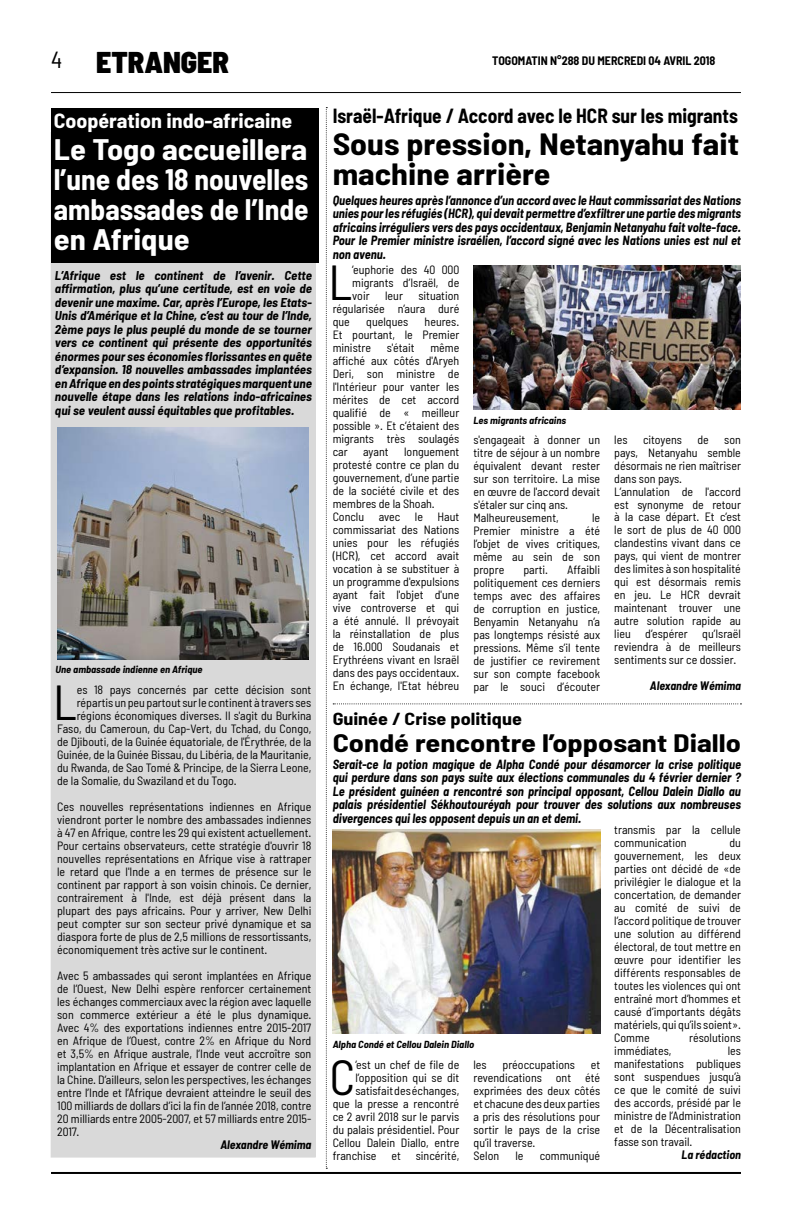
<style>
.page{position:relative;width:792px;height:1224px;background:#fff}
.page>*{position:absolute;margin:0;border:0;box-sizing:border-box;transform-origin:0 0}
.t1{font:semi-condensed 49.1px "Barlow";color:#000}
.t2{font:700 semi-condensed 30px/30px "Barlow";color:#000;scale:1.13 1}
.t3{font:900 semi-condensed 30px "Barlow";color:#000}
.t4{font:700 semi-condensed 29px/30px "Barlow";color:#fff;text-align:justify;scale:1.12 1}
.t5{font:700 semi-condensed 24.6px "Barlow";color:#000;scale:1.23 1}
.t6{font:700 semi-condensed 20px "Barlow";color:#000}
.t7{font:700 semi-condensed 20px "Barlow";color:#fff;scale:1.1 1}
.t8{font:700 semi-condensed 17px "Barlow";color:#000;scale:1.18 1}
.t9{font:italic 700 semi-condensed 13px/13.5px "Barlow";color:#000;text-align:justify;scale:.96 1}
.t10{font:italic 700 semi-condensed 12.5px/13.5px "Barlow";color:#000;text-align:justify;scale:1.04 1}
.t11{font:semi-condensed 12px/13px "Barlow";color:#000;text-align:justify}
.t12{font:italic 700 semi-condensed 12px "Barlow";color:#000}
.t13{font:700 semi-condensed 12px "Barlow";color:#000}
.t14{font:italic 700 semi-condensed 10px "Barlow";color:#000;scale:1.05 1}
</style>
<div class="page">
<hr style="left:51px;top:1172px;width:690px;height:2px;background:#000">
<hr style="left:51px;top:92px;width:690px;height:1px;background:#000">
<svg style="left:326px;top:107px;width:1px;height:1062px"></svg>
<svg style="left:333px;top:703px;width:408px;height:1px"></svg>
<div style="left:51px;top:132px;width:264px;height:1025px;background:#d9d9d9"></div>
<div style="left:51px;top:108px;width:268px;height:154px;background:#000"></div>
<img style="left:57px;top:427px;width:251px;height:232px">
<img style="left:473px;top:266px;width:268px;height:143px">
<img style="left:333px;top:830px;width:268px;height:203px">
<h2 class="t3" style="left:51px;top:43px;width:179px"><sup>4</sup> ETRANGER</h2>
<p class="t13" style="left:492px;top:53px;width:225px">TOGOMATIN N°288 DU MERCREDI 04 AVRIL 2018</p>
<h3 class="t7" style="left:54px;top:108px;width:218px">Coopération indo-africaine</h3>
<h3 class="t4" style="left:54px;top:134px;width:229px">Le Togo accueillera l’une des 18 nouvelles ambassades de l’Inde en Afrique</h3>
<p class="t10" style="left:55px;top:268px;width:249px">L’Afrique est le continent de l’avenir. Cette affirmation, plus qu’une certitude, est en voie de devenir une maxime. Car, après l’Europe, les Etats-Unis d’Amérique et la Chine, c’est au tour de l’Inde, 2ème pays le plus peuplé du monde de se tourner vers ce continent qui présente des opportunités énormes pour ses économies florissantes en quête d’expansion. 18 nouvelles ambassades implantées en Afrique en des points stratégiques marquent une nouvelle étape dans les relations indo-africaines qui se veulent aussi équitables que profitables.</p>
<p class="t14" style="left:56px;top:663px;width:142px">Une ambassade indienne en Afrique</p>
<h1 class="t1" style="left:53px;top:671px;width:25px">L</h1>
<p class="t11" style="left:77px;top:683px;width:236px">es 18 pays concernés par cette décision sont</p>
<p class="t11" style="left:77px;top:696px;width:236px">répartis un peu partout sur le continent à travers ses</p>
<p class="t11" style="left:77px;top:709px;width:236px">régions économiques diverses. Il s'agit du Burkina</p>
<p class="t11" style="left:57px;top:722px;width:256px">Faso, du Cameroun, du Cap-Vert, du Tchad, du Congo,</p>
<p class="t11" style="left:57px;top:734px;width:256px">de Djibouti, de la Guinée équatoriale, de l'Érythrée, de la</p>
<p class="t11" style="left:57px;top:747px;width:256px">Guinée, de la Guinée Bissau, du Libéria, de la Mauritanie,</p>
<p class="t11" style="left:57px;top:760px;width:256px">du Rwanda, de Sao Tomé &amp; Principe, de la Sierra Leone,</p>
<p class="t11" style="left:57px;top:773px;width:181px">de la Somalie, du Swaziland et du Togo.</p>
<p class="t11" style="left:57px;top:799px;width:256px">Ces nouvelles représentations indiennes en Afrique viendront porter le nombre des ambassades indiennes à 47 en Afrique, contre les 29 qui existent actuellement.<br>Pour certains observateurs, cette stratégie d'ouvrir 18 nouvelles représentations en Afrique vise à rattraper le retard que l'Inde a en termes de présence sur le continent par rapport à son voisin chinois. Ce dernier, contrairement à l'Inde, est déjà présent dans la plupart des pays africains. Pour y arriver, New Delhi peut compter sur son secteur privé dynamique et sa diaspora forte de plus de 2,5 millions de ressortissants, économiquement très active sur le continent.</p>
<p class="t11" style="left:57px;top:968px;width:256px">Avec 5 ambassades qui seront implantées en Afrique de l’Ouest, New Delhi espère renforcer certainement les échanges commerciaux avec la région avec laquelle son commerce extérieur a été le plus dynamique.<br>Avec 4% des exportations indiennes entre 2015-2017 en Afrique de l’Ouest, contre 2% en Afrique du Nord et 3,5% en Afrique australe, l’Inde veut accroître son implantation en Afrique et essayer de contrer celle de la Chine. D’ailleurs, selon les perspectives, les échanges entre l’Inde et l’Afrique devraient atteindre le seuil des 100 milliards de dollars d’ici la fin de l’année 2018, contre 20 milliards entre 2005-2007, et 57 milliards entre 2015- 2017.</p>
<p class="t12" style="left:220px;top:1137px;width:93px">Alexandre Wémima</p>
<h3 class="t6" style="left:333px;top:103px;width:407px">Israël-Afrique / Accord avec le HCR sur les migrants</h3>
<h2 class="t2" style="left:333px;top:128px;width:361px">Sous pression, Netanyahu fait machine arrière</h2>
<p class="t9" style="left:333px;top:193px;width:427px">Quelques heures après l’annonce d’un accord avec le Haut commissariat des Nations unies pour les réfugiés (HCR), qui devait permettre d’exfiltrer une partie des migrants africains irréguliers vers des pays occidentaux, Benjamin Netanyahu fait volte-face.<br>Pour le Premier ministre israélien, l’accord signé avec les Nations unies est nul et non avenu.</p>
<h1 class="t1" style="left:329px;top:252px;width:25px">L</h1>
<p class="t11" style="left:352px;top:263px;width:109px">’euphorie des 40 000 migrants d’Israël, de voir</p>
<p class="t11" style="left:333px;top:289px;width:128px;text-indent:86px">situation régularisée n’aura duré que</p>
<p class="t11" style="left:385px;top:289px;width:19px">leur</p>
<p class="t11" style="left:333px;top:315px;width:128px;text-indent:92px">heures.<br>Et pourtant, le Premier ministre</p>
<p class="t11" style="left:366px;top:315px;width:44px">quelques</p>
<p class="t11" style="left:387px;top:341px;width:29px">s'était</p>
<p class="t11" style="left:333px;top:341px;width:128px;text-indent:98px">même affiché aux côtés d'Aryeh Deri, son ministre de l'Intérieur pour vanter les mérites de cet accord qualifié de « meilleur possible ». Et c’étaient des migrants très soulagés car</p>
<p class="t14" style="left:473px;top:414px;width:90px">Les migrants africains</p>
<p class="t11" style="left:473px;top:432px;width:128px;text-align:left">s'engageait à donner un titre de séjour à un nombre équivalent devant rester sur son territoire. La mise en œuvre de l'accord devait s'étaler sur cinq ans.<br>Malheureusement,</p>
<p class="t11" style="left:614px;top:432px;width:15px">les</p>
<p class="t11" style="left:643px;top:432px;width:40px">citoyens</p>
<p class="t11" style="left:697px;top:432px;width:13px">de</p>
<p class="t11" style="left:614px;top:432px;width:128px;text-align:left;text-indent:110px">son pays, Netanyahu semble désormais ne rien maîtriser dans son pays.<br>L’annulation de l'accord est synonyme de retour à la case départ. Et c’est le sort de plus de 40 000 clandestins vivant dans ce pays, qui vient de montrer des limites à son hospitalité qui est désormais remis en jeu. Le HCR devrait maintenant trouver une autre solution rapide au lieu d’espérer qu’Israël reviendra à de meilleurs sentiments sur ce dossier.</p>
<p class="t12" style="left:650px;top:679px;width:93px">Alexandre Wémima</p>
<p class="t11" style="left:333px;top:445px;width:128px;text-align:left;text-indent:71px">longuement protesté contre ce plan du gouvernement, d’une partie de la société civile et des membres de la Shoah.<br>Conclu avec le Haut commissariat des Nations unies pour les réfugiés (HCR), cet accord avait vocation à se substituer à un programme d'expulsions ayant fait l'objet d'une vive controverse et qui a été annulé. Il prévoyait la réinstallation de plus de 16.000 Soudanais et<br>Erythréens vivant en Israël dans des pays occidentaux.<br>En échange, l'Etat hébreu</p>
<p class="t11" style="left:363px;top:445px;width:27px">ayant</p>
<p class="t11" style="left:473px;top:510px;width:128px;text-indent:119px">le Premier ministre a été l’objet de vives critiques, même au sein de son propre</p>
<p class="t11" style="left:473px;top:562px;width:128px;text-indent:94px">Affaibli politiquement ces derniers temps avec des affaires de corruption en justice, Benyamin Netanyahu n’a pas longtemps résisté aux pressions. Même s’il tente de justifier ce revirement sur son compte facebook par le souci d’écouter</p>
<p class="t11" style="left:523px;top:562px;width:26px">parti.</p>
<h3 class="t8" style="left:333px;top:708px;width:162px">Guinée / Crise politique</h3>
<h3 class="t5" style="left:333px;top:728px;width:333px">Condé rencontre l’opposant Diallo</h3>
<p class="t9" style="left:333px;top:757px;width:427px">Serait-ce la potion magique de Alpha Condé pour désamorcer la crise politique qui perdure dans son pays suite aux élections communales du 4 février dernier ?<br>Le président guinéen a rencontré son principal opposant, Cellou Dalein Diallo au palais présidentiel Sékhoutouréyah pour trouver des solutions aux nombreuses divergences qui les opposent depuis un an et demi.</p>
<p class="t11" style="left:614px;top:823px;width:128px">transmis par la cellule communication</p>
<p class="t11" style="left:614px;top:836px;width:128px;text-indent:115px">du gouvernement, les deux parties ont décidé de «de privilégier le dialogue et la concertation, de demander au comité de suivi de l’accord politique de trouver une solution au différend électoral, de tout mettre en œuvre pour identifier les différents responsables de toutes les violences qui ont entraîné mort d’hommes et causé d’importants dégâts matériels, qui qu’ils soient».<br>Comme</p>
<p class="t11" style="left:689px;top:1031px;width:53px">résolutions</p>
<p class="t14" style="left:333px;top:1038px;width:136px">Alpha Condé et Cellou Dalein Diallo</p>
<p class="t11" style="left:614px;top:1044px;width:59px">immédiates,</p>
<p class="t11" style="left:614px;top:1044px;width:128px;text-indent:113px">les manifestations publiques sont suspendues jusqu’à ce que le comité de suivi des accords, présidé par le ministre de l’Administration et de la Décentralisation fasse son travail.</p>
<p class="t12" style="left:682px;top:1147px;width:61px">La rédaction</p>
<h1 class="t1" style="left:330px;top:1047px;width:27px">C</h1>
<p class="t11" style="left:333px;top:1058px;width:128px;text-align:right">’est un chef de file de l’opposition qui se dit satisfait des échanges,<br>que la presse a rencontré ce 2 avril 2018 sur le parvis du palais présidentiel. Pour<br>Cellou Dalein Diallo, entre franchise et sincérité,</p>
<p class="t11" style="left:473px;top:1058px;width:15px">les</p>
<p class="t11" style="left:503px;top:1058px;width:74px">préoccupations</p>
<p class="t11" style="left:473px;top:1058px;width:128px;text-align:left;text-indent:117px">et revendications ont été exprimées des deux côtés et chacune des deux parties a pris des résolutions pour sortir le pays de la crise qu’il traverse.<br>Selon</p>
<p class="t11" style="left:515px;top:1149px;width:10px">le</p>
<p class="t11" style="left:540px;top:1149px;width:62px">communiqué</p>
</div>
